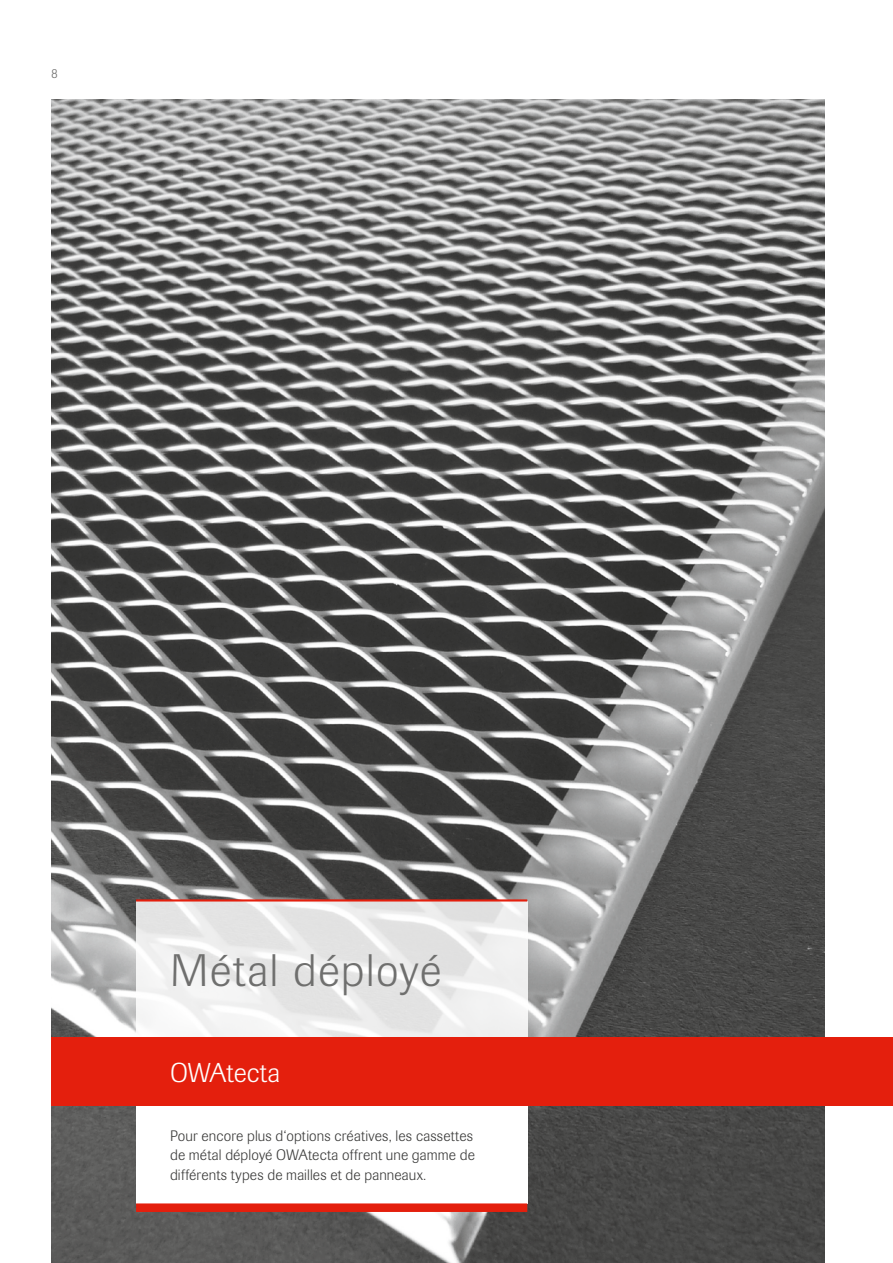
<style>
.page{position:relative;width:893px;height:1263px;background:#fff}
.page>*{position:absolute;margin:0;border:0;box-sizing:border-box;transform-origin:0 0}
.t1{font:300 45px "Imago Pro";letter-spacing:.03em;color:#6f6f6e}
.t2{font:300 27px "Imago Pro";color:#fff}
.t3{font:300 15px/19.5px "Imago Pro";letter-spacing:.01em;color:#3b3b3a;text-align:justify}
.t4{font:300 13.5px "Imago Pro";color:#6f6f6e}
</style>
<div class="page">
<img style="left:51px;top:100px;width:774px;height:1163px">
<svg style="left:136px;top:901px;width:391px;height:136px"></svg>
<div style="left:51px;top:1037px;width:842px;height:69px;background:#e41f0d"></div>
<hr style="left:136px;top:899px;width:391px;height:2px;background:#e41f0d">
<div style="left:136px;top:1106px;width:391px;height:97px;background:#fff"></div>
<div style="left:136px;top:1203px;width:391px;height:9px;background:#e41f0d"></div>
<p class="t4" style="left:51px;top:65px;width:8px">8</p>
<h1 class="t1" style="left:170px;top:941px;width:273px">Métal déployé</h1>
<h2 class="t2" style="left:170px;top:1055px;width:112px">OWAtecta</h2>
<p class="t3" style="left:170px;top:1125px;width:306px">Pour encore plus d‘options créatives, les cassettes de métal déployé OWAtecta offrent une gamme de différents types de mailles et de panneaux.</p>
</div>
